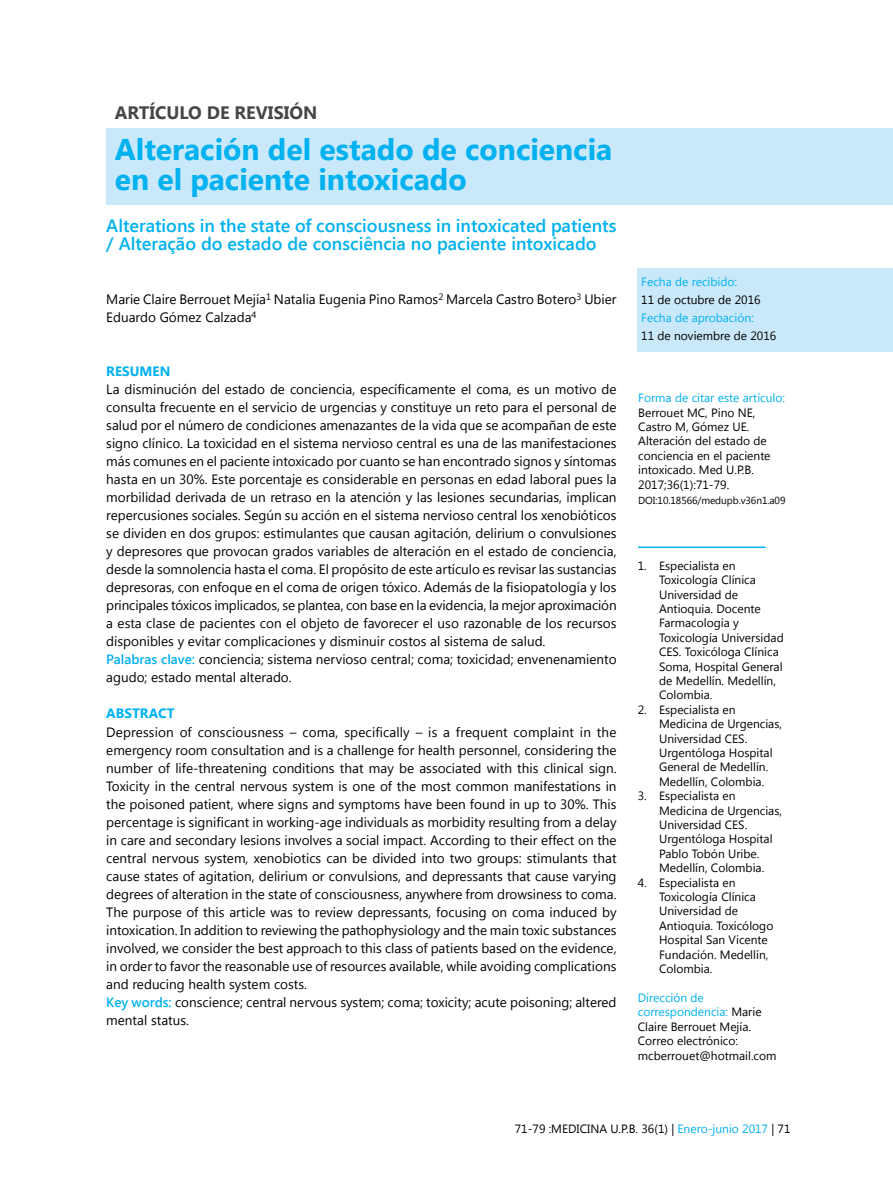
<style>
.page{position:relative;width:893px;height:1191px;background:#fff}
.page>*{position:absolute;margin:0;border:0;box-sizing:border-box;transform-origin:0 0}
.t1{font:700 30px/30px "Segoe UI";color:#00b1f0}
.t2{font:600 18px/18px "Segoe UI";color:#00b1f0}
.t3{font:700 18px "Segoe UI";color:#464646}
.t4{font:13.5px/18px "Segoe UI";color:#000}
.t5{font:700 13.5px "Segoe UI";color:#00b1f0}
.t6{font:12px/14.4px "Segoe UI";color:#000}
.t7{font:12px "Segoe UI";color:#00b1f0}
.t8{font:10.2px "Segoe UI";letter-spacing:-.01em;color:#000}
.s1{font-weight:600;color:#00b1f0}
.s2{color:#00b1f0}
</style>
<div class="page">
<div style="left:106px;top:128px;width:787px;height:77px;background:#c9e8f9"></div>
<hr style="left:638px;top:546px;width:128px;height:2px;background:#00b1f0">
<div style="left:638px;top:268px;width:255px;height:84px;background:#c9e8f9"></div>
<h2 class="t3" style="left:115px;top:100px;width:204px">ARTÍCULO DE REVISIÓN</h2>
<h1 class="t1" style="left:115px;top:133px;width:499px">Alteración del estado de conciencia en el paciente intoxicado</h1>
<h2 class="t2" style="left:106px;top:216px;width:512px">Alterations in the state of consciousness in intoxicated patients / Alteração do estado de consciência no paciente intoxicado</h2>
<p class="t4" style="left:106px;top:290px;width:512px">Marie Claire Berrouet Mejía<sup>1</sup> Natalia Eugenia Pino Ramos<sup>2</sup> Marcela Castro Botero<sup>3</sup> Ubier<br>Eduardo Gómez Calzada<sup>4</sup></p>
<p class="t5" style="left:106px;top:362px;width:66px">RESUMEN</p>
<p class="t4" style="left:106px;top:380px;width:512px">La disminución del estado de conciencia, específicamente el coma, es un motivo de consulta frecuente en el servicio de urgencias y constituye un reto para el personal de salud por el número de condiciones amenazantes de la vida que se acompañan de este signo clínico. La toxicidad en el sistema nervioso central es una de las manifestaciones más comunes en el paciente intoxicado por cuanto se han encontrado signos y síntomas hasta en un 30%. Este porcentaje es considerable en personas en edad laboral pues la morbilidad derivada de un retraso en la atención y las lesiones secundarias, implican repercusiones sociales. Según su acción en el sistema nervioso central los xenobióticos se dividen en dos grupos: estimulantes que causan agitación, delirium o convulsiones y depresores que provocan grados variables de alteración en el estado de conciencia, desde la somnolencia hasta el coma. El propósito de este artículo es revisar las sustancias depresoras, con enfoque en el coma de origen tóxico. Además de la fisiopatología y los principales tóxicos implicados, se plantea, con base en la evidencia, la mejor aproximación a esta clase de pacientes con el objeto de favorecer el uso razonable de los recursos disponibles y evitar complicaciones y disminuir costos al sistema de salud.<br><span class="s1">Palabras clave:</span> conciencia; sistema nervioso central; coma; toxicidad; envenenamiento agudo; estado mental alterado.</p>
<p class="t5" style="left:106px;top:704px;width:70px">ABSTRACT</p>
<p class="t4" style="left:106px;top:722px;width:512px">Depression of consciousness – coma, specifically – is a frequent complaint in the emergency room consultation and is a challenge for health personnel, considering the number of life-threatening conditions that may be associated with this clinical sign.<br>Toxicity in the central nervous system is one of the most common manifestations in the poisoned patient, where signs and symptoms have been found in up to 30%. This percentage is significant in working-age individuals as morbidity resulting from a delay in care and secondary lesions involves a social impact. According to their effect on the central nervous system, xenobiotics can be divided into two groups: stimulants that cause states of agitation, delirium or convulsions, and depressants that cause varying degrees of alteration in the state of consciousness, anywhere from drowsiness to coma.<br>The purpose of this article was to review depressants, focusing on coma induced by intoxication. In addition to reviewing the pathophysiology and the main toxic substances involved, we consider the best approach to this class of patients based on the evidence, in order to favor the reasonable use of resources available, while avoiding complications and reducing health system costs.<br><span class="s1">Key words:</span> conscience; central nervous system; coma; toxicity; acute poisoning; altered mental status.</p>
<p class="t7" style="left:641px;top:274px;width:97px">Fecha de recibido:</p>
<p class="t6" style="left:641px;top:292px;width:121px">11 de octubre de 2016</p>
<p class="t7" style="left:641px;top:310px;width:114px">Fecha de aprobación:</p>
<p class="t6" style="left:641px;top:328px;width:137px">11 de noviembre de 2016</p>
<p class="t7" style="left:638px;top:389px;width:148px">Forma de citar este artículo:</p>
<p class="t6" style="left:638px;top:404px;width:134px">Berrouet MC, Pino NE,<br>Castro M, Gómez UE.<br>Alteración del estado de conciencia en el paciente intoxicado. Med U.P.B.<br>2017;36(1):71-79.</p>
<p class="t8" style="left:638px;top:493px;width:149px">DOI:10.18566/medupb.v36n1.a09</p>
<p class="t6" style="left:659px;top:558px;width:126px;text-indent:-21px">1. Especialista en<br>Toxicología Clínica<br>Universidad de<br>Antioquia. Docente<br>Farmacología y<br>Toxicología Universidad<br>CES. Toxicóloga Clínica<br>Soma, Hospital General de Medellín. Medellín,<br>Colombia.</p>
<p class="t6" style="left:659px;top:702px;width:124px;text-indent:-21px">2. Especialista en<br>Medicina de Urgencias,<br>Universidad CES.<br>Urgentóloga Hospital<br>General de Medellín.<br>Medellín, Colombia.</p>
<p class="t6" style="left:659px;top:788px;width:124px;text-indent:-21px">3. Especialista en<br>Medicina de Urgencias,<br>Universidad CES.<br>Urgentóloga Hospital<br>Pablo Tobón Uribe.<br>Medellín, Colombia.</p>
<p class="t6" style="left:659px;top:874px;width:116px;text-indent:-21px">4. Especialista en<br>Toxicología Clínica<br>Universidad de<br>Antioquia. Toxicólogo<br>Hospital San Vicente<br>Fundación. Medellín,<br>Colombia.</p>
<p class="t6" style="left:638px;top:990px;width:140px"><span class="s2">Dirección de correspondencia:</span> Marie<br>Claire Berrouet Mejía.<br>Correo electrónico: mcberrouet@hotmail.com</p>
<p class="t6" style="left:515px;top:1120px;width:277px">71-79 :MEDICINA U.P.B. 36(1) | <span class="s2">Enero-junio 2017</span> | 71</p>
</div>
